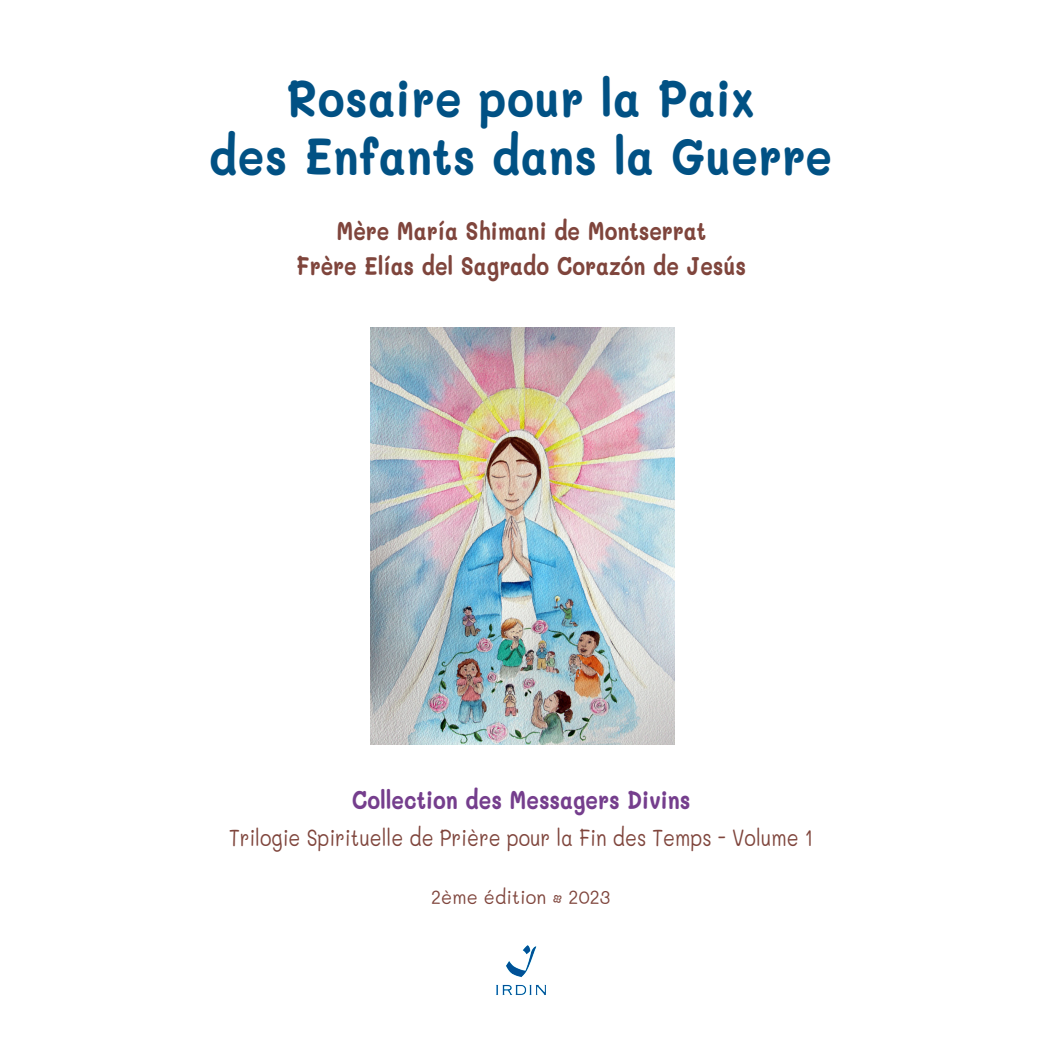
<style>
.page{position:relative;width:1042px;height:1042px;background:#fff}
.page>*{position:absolute;margin:0;border:0;box-sizing:border-box;transform-origin:0 0}
.Rosario_pela_Paz{font:700 52.15px "Mali";letter-spacing:.01em;color:#015184;scale:.85 1}
.ficha{font:700 25.38px "Mali";color:#7f453c;scale:.83 1}
.ficha-2{font:700 25.38px "Mali";color:#753e8d;scale:.83 1}
.ficha-3{font:23.28px "Mali";color:#7f453c;scale:.83 1}
.ficha-4{font:19.07px "Mali";letter-spacing:.01em;color:#7f453c;scale:.93 1}
</style>
<div class="page">
<img style="left:496px;top:945px;width:50px;height:50px">
<img style="left:370px;top:327px;width:304px;height:417px">
<p class="Rosario_pela_Paz" style="left:286px;top:69px;width:552px">Rosaire pour la Paix</p>
<p class="Rosario_pela_Paz" style="left:209px;top:126px;width:734px">des Enfants dans la Guerre</p>
<p class="ficha" style="left:336px;top:217px;width:447px">Mère María Shimani de Montserrat</p>
<p class="ficha" style="left:296px;top:251px;width:543px">Frère Elías del Sagrado Corazón de Jesús</p>
<p class="ficha-2" style="left:352px;top:785px;width:409px">Collection des Messagers Divins</p>
<p class="ficha-3" style="left:229px;top:825px;width:705px">Trilogie Spirituelle de Prière pour la Fin des Temps - Volume 1</p>
<p class="ficha-4" style="left:431px;top:886px;width:194px">2ème édition • 2023</p>
</div>
